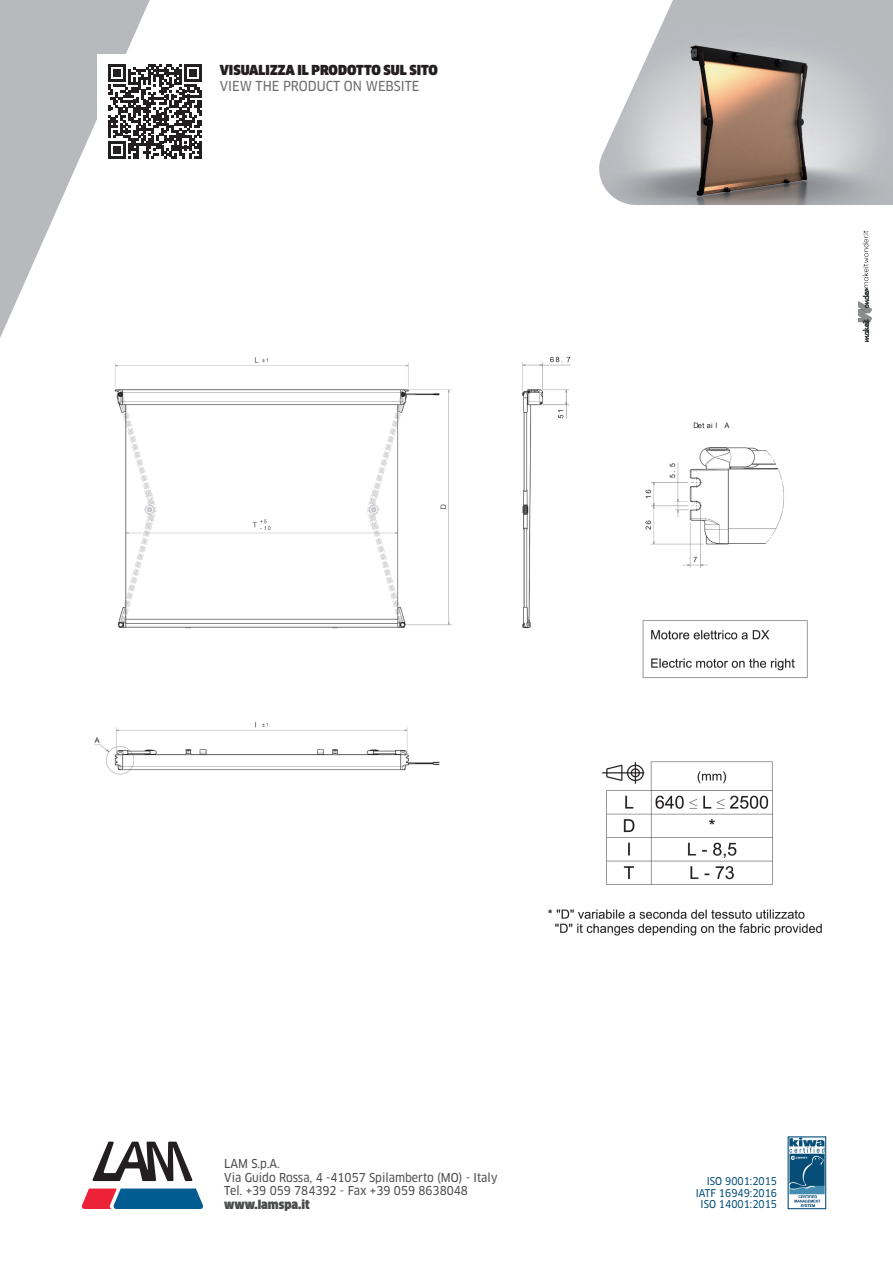
<style>
.page{position:relative;width:893px;height:1263px;background:#fff}
.page>*{position:absolute;margin:0;border:0;box-sizing:border-box;transform-origin:0 0}
.t1{font:13.5px "Clan Pro Narr Ultra";color:#231f20}
.t2{font:13.5px "Clan Pro Narr News";color:#6c6d70}
.t3{font:12px/13.5px "Clan Pro Narr News";color:#4b4c4d}
.t4{font:12px "Clan Pro Narr Ultra";color:#4b4c4d}
.t5{font:10.5px/11.4px "Clan Pro Narr News";color:#064e78;text-align:right}
</style>
<div class="page">
<img style="left:0;top:0;width:150px;height:338px">
<img style="left:599px;top:0;width:294px;height:205px">
<img style="left:32px;top:270px;width:840px;height:505px">
<img style="left:542px;top:614px;width:305px;height:322px">
<svg style="left:92px;top:1141px;width:101px;height:40px"></svg>
<svg style="left:81px;top:1188px;width:122px;height:21px;background:#516189"></svg>
<img style="left:790px;top:1139px;width:34px;height:68px">
<div style="left:788px;top:1137px;width:38px;height:72px;border:1px solid #054e79"></div>
<img style="left:859px;top:289px;width:12px;height:53px">
<svg style="left:863px;top:231px;width:5px;height:57px"></svg>
<div style="left:98px;top:54px;width:114px;height:115px;background:#fff"></div>
<svg style="left:108px;top:64px;width:94px;height:95px"></svg>
<p class="t1" style="left:220px;top:62px;width:220px">VISUALIZZA IL PRODOTTO SUL SITO</p>
<p class="t2" style="left:220px;top:78px;width:201px">VIEW THE PRODUCT ON WEBSITE</p>
<p class="t3" style="left:224px;top:1157px;width:275px">LAM S.p.A.<br>Via Guido Rossa, 4 -41057 Spilamberto (MO) - Italy<br>Tel. +39 059 784392 - Fax +39 059 8638048</p>
<p class="t4" style="left:224px;top:1197px;width:87px">www.lamspa.it</p>
<p class="t5" style="left:696px;top:1176px;width:83px">ISO 9001:2015<br>IATF 16949:2016<br>ISO 14001:2015</p>
</div>
